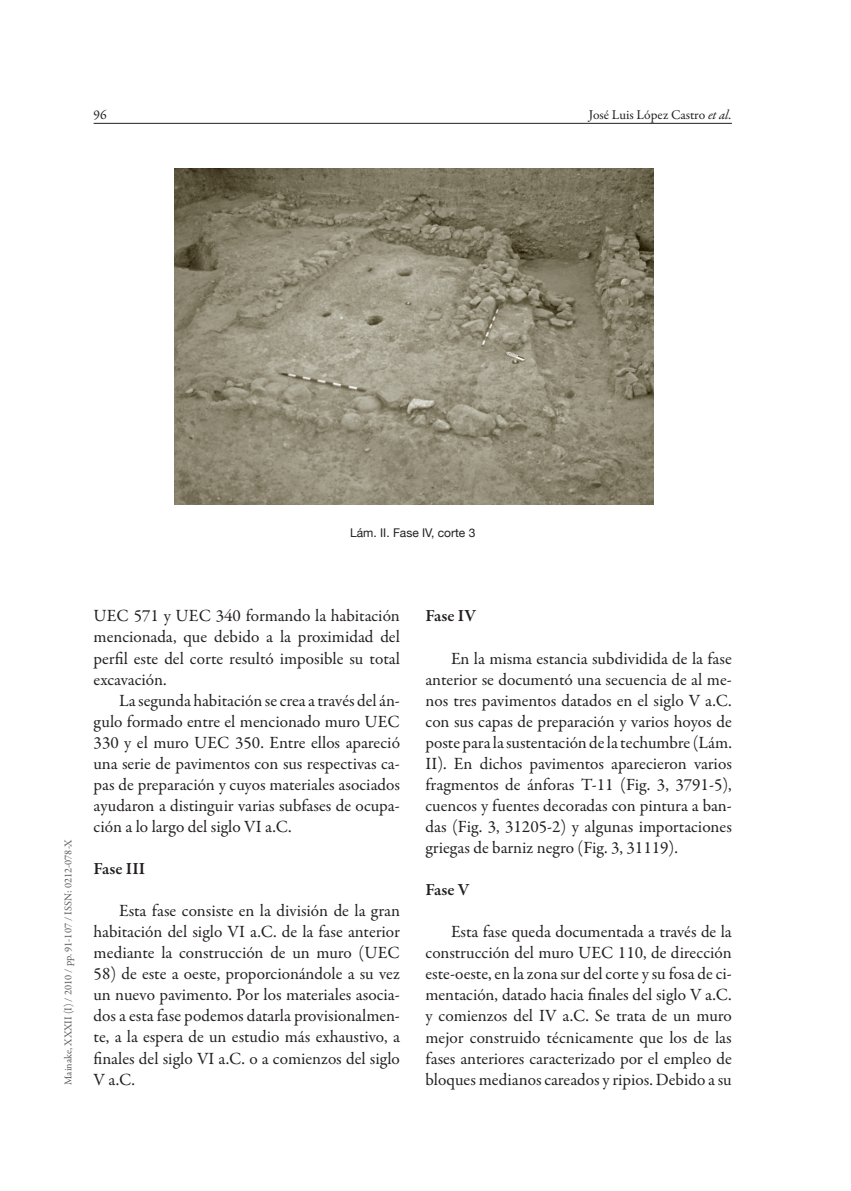
<style>
.page{position:relative;width:851px;height:1191px;background:#fff}
.page>*{position:absolute;margin:0;border:0;box-sizing:border-box;transform-origin:0 0}
.t1{font:17.25px/21px "Garamond Premr Pro";color:#231f20;text-align:justify}
.t2{font:600 17.25px "Garamond Premr Pro";color:#231f20}
.t3{font:13.5px "Garamond Premr Pro";color:#231f20}
.t4{font:12px "Helvetica Neue";color:#231f20}
.t5{font:10.5px "Garamond Premr Pro";color:#57585a}
.s1{font-style:italic}
</style>
<div class="page">
<hr style="left:94px;top:123px;width:637px;height:1px;background:#231f20">
<img style="left:174px;top:168px;width:479px;height:337px">
<p class="t3" style="left:94px;top:107px;width:15px">96</p>
<p class="t3" style="left:589px;top:107px;width:144px">José Luis López Castro <span class="s1">et al.</span></p>
<p class="t4" style="left:350px;top:526px;width:127px">Lám. II. Fase IV, corte 3</p>
<p class="t5" style="left:62px;top:1084px;width:247px;rotate:-90deg">Mainake, XXXII (I) / 2010 / pp. 91-107 / ISSN: 0212-078-X</p>
<p class="t1" style="left:94px;top:606px;width:308px">UEC 571 y UEC 340 formando la habitación mencionada, que debido a la proximidad del perfil este del corte resultó imposible su total excavación.</p>
<p class="t1" style="left:94px;top:690px;width:308px;text-indent:26px">La segunda habitación se crea a través del án&shy;gulo formado entre el mencionado muro UEC 330 y el muro UEC 350. Entre ellos apareció una serie de pavimentos con sus respectivas ca&shy;pas de preparación y cuyos materiales asociados ayudaron a distinguir varias subfases de ocupa&shy;ción a lo largo del siglo VI a.C.</p>
<p class="t2" style="left:94px;top:858px;width:53px">Fase III</p>
<p class="t1" style="left:94px;top:900px;width:308px;text-indent:26px">Esta fase consiste en la división de la gran habitación del siglo VI a.C. de la fase anterior mediante la construcción de un muro (UEC</p>
<p class="t1" style="left:94px;top:963px;width:308px">58) de este a oeste, proporcionándole a su vez un nuevo pavimento. Por los materiales asocia&shy;dos a esta fase podemos datarla provisionalmen&shy;te, a la espera de un estudio más exhaustivo, a finales del siglo VI a.C. o a comienzos del siglo V a.C.</p>
<p class="t2" style="left:425px;top:605px;width:52px">Fase IV</p>
<p class="t1" style="left:425px;top:648px;width:308px;text-indent:26px">En la misma estancia subdividida de la fase anterior se documentó una secuencia de al me&shy;nos tres pavimentos datados en el siglo V a.C. con sus capas de preparación y varios hoyos de poste para la sustentación de la techumbre (Lám.<br>II). En dichos pavimentos aparecieron varios fragmentos de ánforas T-11 (Fig. 3, 3791-5), cuencos y fuentes decoradas con pintura a ban&shy;das (Fig. 3, 31205-2) y algunas importaciones griegas de barniz negro (Fig. 3, 31119).</p>
<p class="t2" style="left:425px;top:879px;width:45px">Fase V</p>
<p class="t1" style="left:425px;top:921px;width:308px;text-indent:26px">Esta fase queda documentada a través de la construcción del muro UEC 110, de dirección este-oeste, en la zona sur del corte y su fosa de ci&shy;mentación, datado hacia finales del siglo V a.C. y comienzos del IV a.C. Se trata de un muro mejor construido técnicamente que los de las fases anteriores caracterizado por el empleo de bloques medianos careados y ripios. Debido a su</p>
</div>
